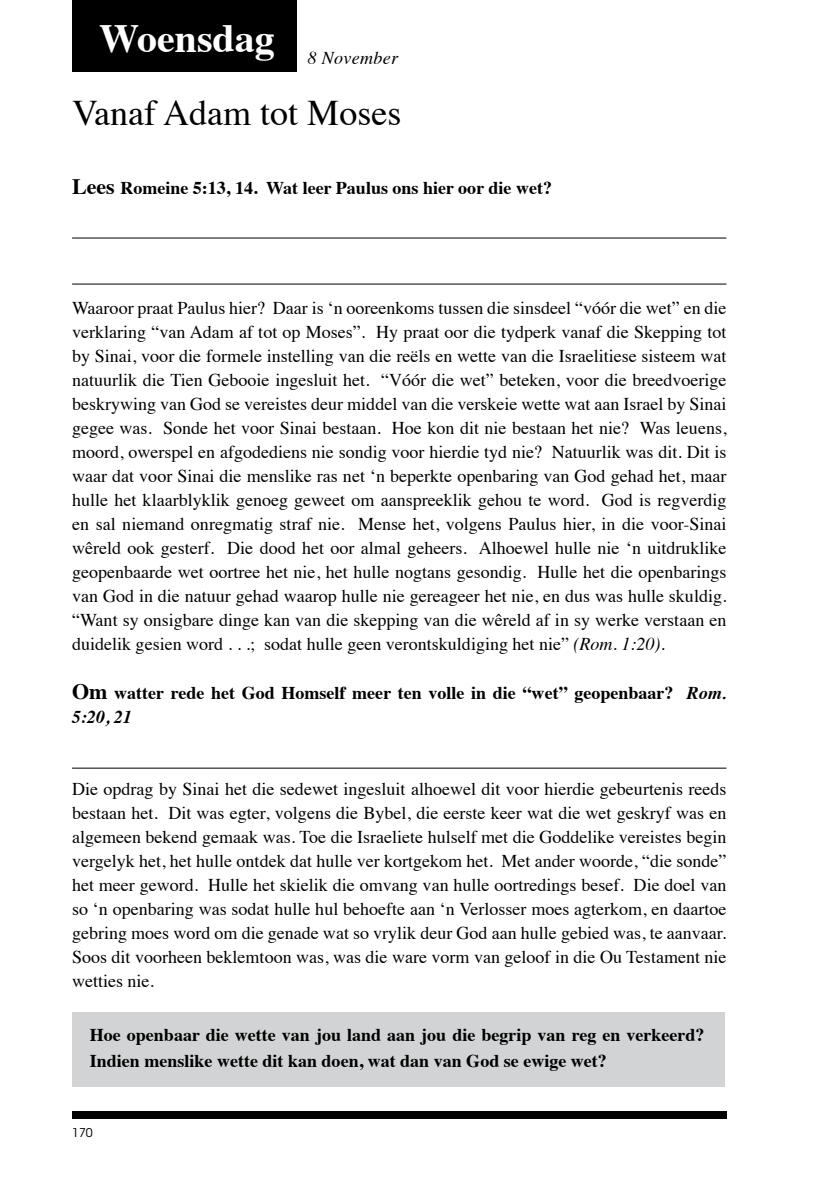
<style>
.page{position:relative;width:840px;height:1191px;background:#fff}
.page>*{position:absolute;margin:0;border:0;box-sizing:border-box;transform-origin:0 0}
.t1{font:700 40px "Times";color:#fff}
.t2{font:36px "Times";color:#000}
.t3{font:18px/24px "Times";color:#000;text-align:justify}
.t4{font:700 18px/24px "Times";color:#000}
.t5{font:italic 18px "Times";letter-spacing:.02em;color:#000}
.t6{font:12px "ITC Avant Garde Std";color:#000}
.s1{font-size:22px}
.s2{font-style:italic}
</style>
<div class="page">
<div style="left:72px;top:1111px;width:654px;height:8px;background:#000"></div>
<div style="left:72px;top:0;width:225px;height:71px;background:#000"></div>
<hr style="left:72px;top:283px;width:654px;height:1px;background:#000">
<hr style="left:72px;top:767px;width:654px;height:1px;background:#000">
<hr style="left:72px;top:237px;width:654px;height:1px;background:#000">
<div style="left:72px;top:1012px;width:652px;height:75px;background:#d1d3d4"></div>
<h1 class="t1" style="left:99px;top:0;width:177px">Woensdag</h1>
<p class="t5" style="left:307px;top:42px;width:92px">8 November</p>
<h2 class="t2" style="left:72px;top:80px;width:330px">Vanaf Adam tot Moses</h2>
<p class="t4" style="left:72px;top:174px;width:481px"><span class="s1">Lees</span> Romeine 5:13, 14. Wat leer Paulus ons hier oor die wet?</p>
<p class="t3" style="left:72px;top:295px;width:655px">Waaroor praat Paulus hier? Daar is ‘n ooreenkoms tussen die sinsdeel “vóór die wet” en die verklaring “van Adam af tot op Moses”. Hy praat oor die tydperk vanaf die Skepping tot by Sinai, voor die formele instelling van die reëls en wette van die Israelitiese sisteem wat natuurlik die Tien Gebooie ingesluit het. “Vóór die wet” beteken, voor die breedvoerige beskrywing van God se vereistes deur middel van die verskeie wette wat aan Israel by Sinai gegee was. Sonde het voor Sinai bestaan. Hoe kon dit nie bestaan het nie? Was leuens, moord, owerspel en afgodediens nie sondig voor hierdie tyd nie? Natuurlik was dit. Dit is waar dat voor Sinai die menslike ras net ‘n beperkte openbaring van God gehad het, maar hulle het klaarblyklik genoeg geweet om aanspreeklik gehou te word. God is regverdig en sal niemand onregmatig straf nie. Mense het, volgens Paulus hier, in die voor-Sinai wêreld ook gesterf. Die dood het oor almal geheers. Alhoewel hulle nie ‘n uitdruklike geopenbaarde wet oortree het nie, het hulle nogtans gesondig. Hulle het die openbarings van God in die natuur gehad waarop hulle nie gereageer het nie, en dus was hulle skuldig. “Want sy onsigbare dinge kan van die skepping van die wêreld af in sy werke verstaan en duidelik gesien word . . .; sodat hulle geen verontskuldiging het nie” <span class="s2">(Rom. 1:20)</span>.</p>
<p class="t4" style="left:72px;top:678px;width:655px"><span class="s1">Om</span> watter rede het God Homself meer ten volle in die “wet” geopenbaar? <span class="s2">Rom.<br>5:20, 21</span></p>
<p class="t3" style="left:72px;top:775px;width:655px">Die opdrag by Sinai het die sedewet ingesluit alhoewel dit voor hierdie gebeurtenis reeds bestaan het. Dit was egter, volgens die Bybel, die eerste keer wat die wet geskryf was en algemeen bekend gemaak was. Toe die Israeliete hulself met die Goddelike vereistes begin vergelyk het, het hulle ontdek dat hulle ver kortgekom het. Met ander woorde, “die sonde” het meer geword. Hulle het skielik die omvang van hulle oortredings besef. Die doel van so ‘n openbaring was sodat hulle hul behoefte aan ‘n Verlosser moes agterkom, en daartoe gebring moes word om die genade wat so vrylik deur God aan hulle gebied was, te aanvaar.<br>Soos dit voorheen beklemtoon was, was die ware vorm van geloof in die Ou Testament nie wetties nie.</p>
<p class="t4" style="left:90px;top:1020px;width:616px;line-height:26px">Hoe openbaar die wette van jou land aan jou die begrip van reg en verkeerd?<br>Indien menslike wette dit kan doen, wat dan van God se ewige wet?</p>
<p class="t6" style="left:72px;top:1125px;width:22px">170</p>
</div>
